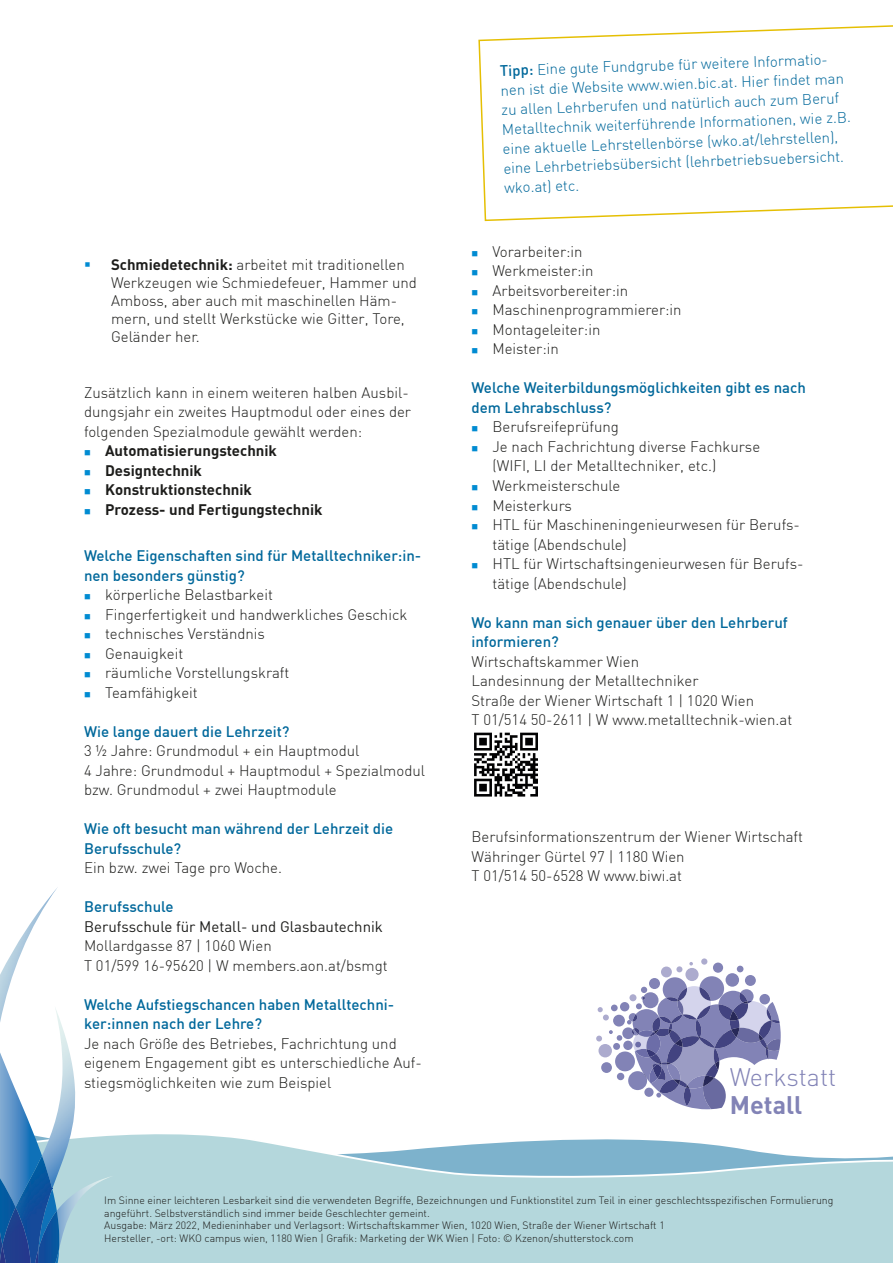
<style>
.page{position:relative;width:893px;height:1263px;background:#fff}
.page>*{position:absolute;margin:0;border:0;box-sizing:border-box;transform-origin:0 0}
.t1{font:300 25.2px/27.2px "DIN";color:#8283b6}
.t2{font:300 15px/19.5px "DIN";color:#1d1d1b}
.t3{font:500 15px/19.5px "DIN";color:#01689b}
.t4{font:300 15px/19.5px "DIN";color:#01689b}
.t5{font:700 15px "DIN";color:#1d1d1b}
.t6{font:15px "DIN";color:#1d1d1b}
.t7{font:300 10.5px/12.6px "DIN";color:#1d1d1b}
.s1{font-weight:700}
.s2{color:#008bd2}
.s3{font-weight:500}
</style>
<div class="page">
<svg style="left:596px;top:962px;width:185px;height:127px"></svg>
<div style="left:701px;top:958px;width:6px;height:7px;background:#acabce;border-radius:50%"></div>
<svg style="left:75px;top:1089px;width:818px;height:174px;fill:#b4d7dc"></svg>
<svg style="left:478px;top:25px;width:415px;height:197px"></svg>
<svg style="left:474px;top:732px;width:64px;height:65px"></svg>
<svg style="left:474px;top:733px;width:64px;height:63px"></svg>
<img style="left:75px;top:1089px;width:3px;height:86px">
<div style="left:75px;top:1175px;width:39px;height:74px;background:#b4d7dc"></div>
<svg style="left:0;top:887px;width:75px;height:376px"></svg>
<img style="left:35px;top:1249px;width:4px;height:14px">
<p class="t2" style="left:111px;top:255px;width:307px;line-height:18px"><span class="s1">Schmiedetechnik:</span> arbeitet mit traditionellen Werkzeugen wie Schmiedefeuer, Hammer und Amboss, aber auch mit maschinellen Häm&shy;mern, und stellt Werkstücke wie Gitter, Tore, Geländer her.</p>
<p class="t2" style="left:84px;top:382px;width:328px">Zusätzlich kann in einem weiteren halben Ausbil&shy;dungsjahr ein zweites Hauptmodul oder eines der folgenden Spezialmodule gewählt werden:</p>
<p class="t5" style="left:84px;top:441px;width:194px"><span class="s2">■</span> Automatisierungstechnik</p>
<p class="t5" style="left:84px;top:460px;width:119px"><span class="s2">■</span> Designtechnik</p>
<p class="t5" style="left:84px;top:480px;width:169px"><span class="s2">■</span> Konstruktionstechnik</p>
<p class="t5" style="left:84px;top:499px;width:240px"><span class="s2">■</span> Prozess- und Fertigungstechnik</p>
<p class="t3" style="left:84px;top:545px;width:339px">Welche Eigenschaften sind für Metalltechniker:in&shy;nen besonders günstig?</p>
<p class="t2" style="left:84px;top:585px;width:190px"><span class="s2">■</span> körperliche Belastbarkeit</p>
<p class="t2" style="left:84px;top:604px;width:325px"><span class="s2">■</span> Fingerfertigkeit und handwerkliches Geschick</p>
<p class="t2" style="left:84px;top:624px;width:182px"><span class="s2">■</span> technisches Verständnis</p>
<p class="t2" style="left:84px;top:643px;width:101px"><span class="s2">■</span> Genauigkeit</p>
<p class="t2" style="left:84px;top:663px;width:207px"><span class="s2">■</span> räumliche Vorstellungskraft</p>
<p class="t2" style="left:84px;top:682px;width:115px"><span class="s2">■</span> Teamfähigkeit</p>
<p class="t3" style="left:84px;top:721px;width:207px">Wie lange dauert die Lehrzeit?</p>
<p class="t2" style="left:84px;top:741px;width:277px">3 ½ Jahre: Grundmodul + ein Hauptmodul</p>
<p class="t2" style="left:84px;top:760px;width:343px">4 Jahre: Grundmodul + Hauptmodul + Spezialmodul bzw. Grundmodul + zwei Hauptmodule</p>
<p class="t3" style="left:84px;top:818px;width:311px">Wie oft besucht man während der Lehrzeit die<br>Berufsschule?</p>
<p class="t2" style="left:84px;top:858px;width:200px">Ein bzw. zwei Tage pro Woche.</p>
<p class="t3" style="left:84px;top:896px;width:91px">Berufsschule</p>
<p class="t6" style="left:84px;top:917px;width:300px">Berufsschule für Metall- und Glasbautechnik</p>
<p class="t2" style="left:84px;top:936px;width:189px">Mollardgasse 87 | 1060 Wien</p>
<p class="t2" style="left:84px;top:955px;width:305px">T 01/599 16-95620 | W members.aon.at/bsmgt</p>
<p class="t3" style="left:84px;top:994px;width:312px">Welche Aufstiegschancen haben Metalltechni&shy;ker:innen nach der Lehre?</p>
<p class="t2" style="left:84px;top:1033px;width:339px">Je nach Größe des Betriebes, Fachrichtung und eigenem Engagement gibt es unterschiedliche Auf&shy;stiegsmöglichkeiten wie zum Beispiel</p>
<p class="t4" style="left:500px;top:61px;width:350px;rotate:-2deg"><span class="s3">Tipp:</span> Eine gute Fundgrube für weitere Informatio&shy;nen ist die Website www.wien.bic.at. Hier fi ndet man zu allen Lehrberufen und natürlich auch zum Beruf Metalltechnik weiterführende Informationen, wie z.B. eine aktuelle Lehrstellenbörse (wko.at/lehrstellen), eine Lehrbetriebsübersicht (lehrbetriebsuebersicht. wko.at) etc.</p>
<p class="t2" style="left:471px;top:242px;width:113px"><span class="s2">■</span> Vorarbeiter:in</p>
<p class="t2" style="left:471px;top:261px;width:124px"><span class="s2">■</span> Werkmeister:in</p>
<p class="t2" style="left:471px;top:281px;width:158px"><span class="s2">■</span> Arbeitsvorbereiter:in</p>
<p class="t2" style="left:471px;top:300px;width:212px"><span class="s2">■</span> Maschinenprogrammierer:in</p>
<p class="t2" style="left:471px;top:320px;width:130px"><span class="s2">■</span> Montageleiter:in</p>
<p class="t2" style="left:471px;top:339px;width:89px"><span class="s2">■</span> Meister:in</p>
<p class="t3" style="left:471px;top:378px;width:336px">Welche Weiterbildungsmöglichkeiten gibt es nach dem Lehrabschluss?</p>
<p class="t2" style="left:471px;top:417px;width:149px"><span class="s2">■</span> Berufsreifeprüfung</p>
<p class="t2" style="left:492px;top:437px;width:269px;text-indent:-21px"><span class="s2">■</span> Je nach Fachrichtung diverse Fachkurse (WIFI, LI der Metalltechniker, etc.)</p>
<p class="t2" style="left:471px;top:476px;width:150px"><span class="s2">■</span> Werkmeisterschule</p>
<p class="t2" style="left:471px;top:495px;width:102px"><span class="s2">■</span> Meisterkurs</p>
<p class="t2" style="left:492px;top:515px;width:309px;text-indent:-21px"><span class="s2">■</span> HTL für Maschineningenieurwesen für Berufs&shy;tätige (Abendschule)</p>
<p class="t2" style="left:492px;top:554px;width:313px;text-indent:-21px"><span class="s2">■</span> HTL für Wirtschaftsingenieurwesen für Berufs&shy;tätige (Abendschule)</p>
<p class="t3" style="left:471px;top:612px;width:318px">Wo kann man sich genauer über den Lehrberuf informieren?</p>
<p class="t2" style="left:471px;top:651px;width:169px">Wirtschaftskammer Wien</p>
<p class="t2" style="left:471px;top:671px;width:228px">Landesinnung der Metalltechniker</p>
<p class="t2" style="left:471px;top:690px;width:284px">Straße der Wiener Wirtschaft 1 | 1020 Wien</p>
<p class="t2" style="left:471px;top:710px;width:322px">T 01/514 50-2611 | W www.metalltechnik-wien.at</p>
<p class="t2" style="left:471px;top:827px;width:333px">Berufsinformationszentrum der Wiener Wirtschaft</p>
<p class="t2" style="left:471px;top:846px;width:215px">Währinger Gürtel 97 | 1180 Wien</p>
<p class="t2" style="left:471px;top:866px;width:212px">T 01/514 50-6528 W www.biwi.at</p>
<p class="t1" style="left:730px;top:1063px;width:108px">Werkstatt<br><span class="s1">Metall</span></p>
<p class="t7" style="left:104px;top:1194px;width:731px">Im Sinne einer leichteren Lesbarkeit sind die verwendeten Begriffe, Bezeichnungen und Funktionstitel zum Teil in einer geschlechtsspezifischen Formulierung angeführt. Selbstverständlich sind immer beide Geschlechter gemeint.</p>
<p class="t7" style="left:104px;top:1219px;width:562px">Ausgabe: März 2022, Medieninhaber und Verlagsort: Wirtschaftskammer Wien, 1020 Wien, Straße der Wiener Wirtschaft 1</p>
<p class="t7" style="left:104px;top:1231px;width:531px">Hersteller, -ort: WKO campus wien, 1180 Wien | Grafik: Marketing der WK Wien | Foto: © Kzenon/shutterstock.com</p>
</div>
